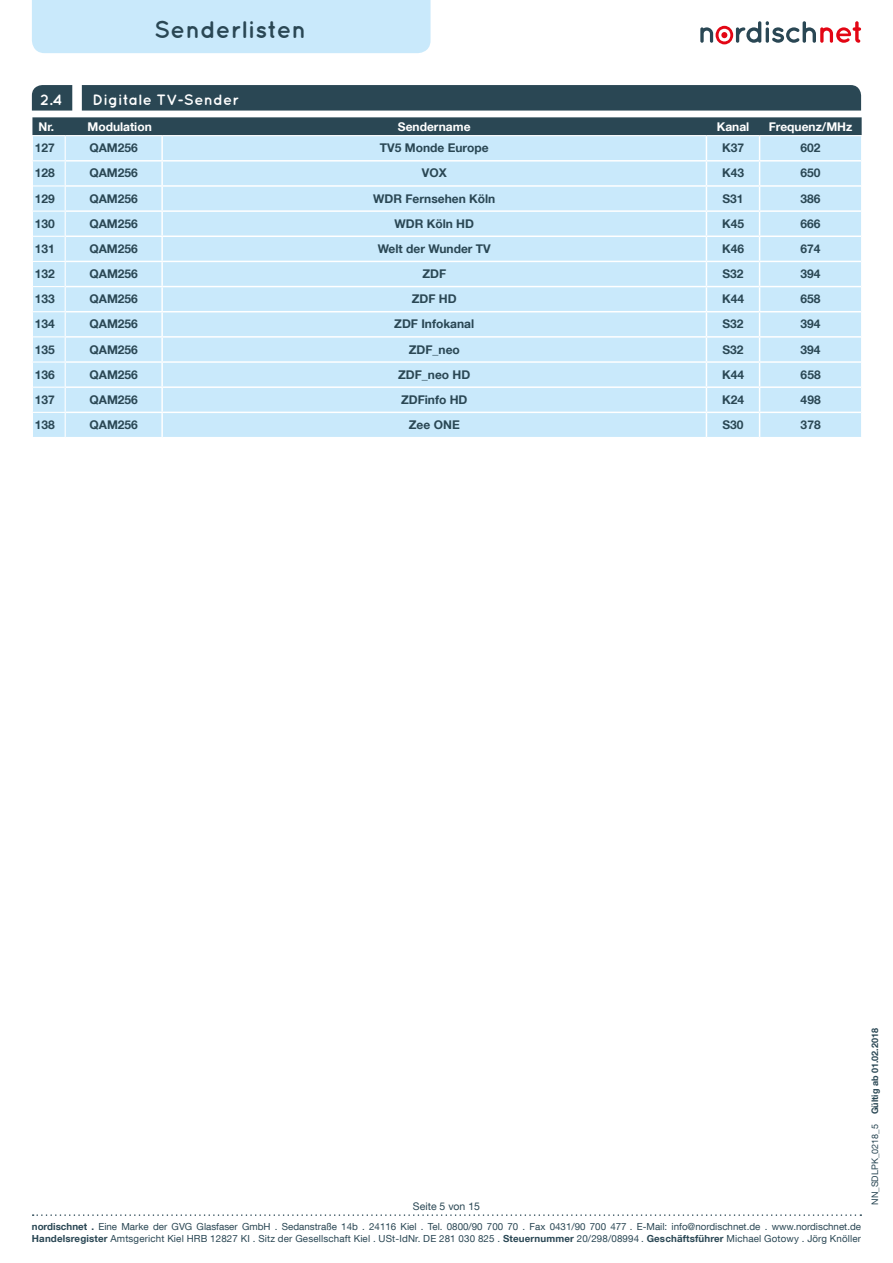
<style>
.page{position:relative;width:893px;height:1263px;background:#fff}
.page>*{position:absolute;margin:0;border:0;box-sizing:border-box;transform-origin:0 0}
.t1{font:700 24px "Quicksand";letter-spacing:.005em;color:#2a4754}
.t2{font:700 15px "Quicksand";letter-spacing:.015em;color:#fff}
.t3{font:700 12px "Helvetica Neue LT Com";color:#2a4754}
.t4{font:700 12px "Helvetica Neue LT Com";color:#fff}
.t5{font:10.5px "Helvetica Neue LT Com";color:#2a4754}
.t6{font:9.75px/11.2px "Helvetica Neue LT Com";color:#2a4754}
.t7{font:700 9px "Helvetica Neue LT Com";color:#2a4754}
.s1{font-weight:700}
.s2{font-weight:400}
</style>
<div class="page">
<div style="left:32px;top:0;width:399px;height:53px;background:#c9e9fb"></div>
<svg style="left:700px;top:21px;width:161px;height:23px"></svg>
<svg style="left:33px;top:1214px;width:828px;height:2px"></svg>
<svg style="left:82px;top:85px;width:779px;height:26px;background:#2e4a57"></svg>
<svg style="left:32px;top:85px;width:40px;height:26px"></svg>
<svg style="left:32px;top:117px;width:830px;height:320px;background:#c3e1f1"></svg>
<h1 class="t1" style="left:154px;top:15px;width:154px">Senderlisten</h1>
<h2 class="t2" style="left:40px;top:91px;width:24px">2.4</h2>
<h2 class="t2" style="left:92px;top:91px;width:148px">Digitale TV-Sender</h2>
<p class="t4" style="left:38px;top:119px;width:17px">Nr.</p>
<p class="t4" style="left:87px;top:119px;width:66px">Modulation</p>
<p class="t4" style="left:398px;top:119px;width:74px">Sendername</p>
<p class="t4" style="left:717px;top:119px;width:34px">Kanal</p>
<p class="t4" style="left:769px;top:119px;width:85px">Frequenz/MHz</p>
<p class="t3" style="left:35px;top:140px;width:22px">127</p>
<p class="t3" style="left:89px;top:140px;width:50px">QAM256</p>
<p class="t3" style="left:380px;top:140px;width:110px">TV5 Monde Europe</p>
<p class="t3" style="left:722px;top:140px;width:24px">K37</p>
<p class="t3" style="left:801px;top:140px;width:22px">602</p>
<p class="t3" style="left:35px;top:166px;width:22px">128</p>
<p class="t3" style="left:89px;top:166px;width:50px">QAM256</p>
<p class="t3" style="left:422px;top:166px;width:26px">VOX</p>
<p class="t3" style="left:722px;top:166px;width:24px">K43</p>
<p class="t3" style="left:801px;top:166px;width:22px">650</p>
<p class="t3" style="left:35px;top:191px;width:22px">129</p>
<p class="t3" style="left:89px;top:191px;width:50px">QAM256</p>
<p class="t3" style="left:373px;top:191px;width:124px">WDR Fernsehen Köln</p>
<p class="t3" style="left:722px;top:191px;width:23px">S31</p>
<p class="t3" style="left:801px;top:191px;width:22px">386</p>
<p class="t3" style="left:35px;top:216px;width:22px">130</p>
<p class="t3" style="left:89px;top:216px;width:50px">QAM256</p>
<p class="t3" style="left:394px;top:216px;width:81px">WDR Köln HD</p>
<p class="t3" style="left:722px;top:216px;width:24px">K45</p>
<p class="t3" style="left:801px;top:216px;width:22px">666</p>
<p class="t3" style="left:35px;top:241px;width:22px">131</p>
<p class="t3" style="left:89px;top:241px;width:50px">QAM256</p>
<p class="t3" style="left:378px;top:241px;width:115px">Welt der Wunder TV</p>
<p class="t3" style="left:722px;top:241px;width:24px">K46</p>
<p class="t3" style="left:801px;top:241px;width:22px">674</p>
<p class="t3" style="left:35px;top:266px;width:22px">132</p>
<p class="t3" style="left:89px;top:266px;width:50px">QAM256</p>
<p class="t3" style="left:422px;top:266px;width:25px">ZDF</p>
<p class="t3" style="left:722px;top:266px;width:23px">S32</p>
<p class="t3" style="left:801px;top:266px;width:22px">394</p>
<p class="t3" style="left:35px;top:291px;width:22px">133</p>
<p class="t3" style="left:89px;top:291px;width:50px">QAM256</p>
<p class="t3" style="left:412px;top:291px;width:46px">ZDF HD</p>
<p class="t3" style="left:722px;top:291px;width:24px">K44</p>
<p class="t3" style="left:801px;top:291px;width:22px">658</p>
<p class="t3" style="left:35px;top:316px;width:22px">134</p>
<p class="t3" style="left:89px;top:316px;width:50px">QAM256</p>
<p class="t3" style="left:394px;top:316px;width:81px">ZDF Infokanal</p>
<p class="t3" style="left:722px;top:316px;width:23px">S32</p>
<p class="t3" style="left:801px;top:316px;width:22px">394</p>
<p class="t3" style="left:35px;top:342px;width:22px">135</p>
<p class="t3" style="left:89px;top:342px;width:50px">QAM256</p>
<p class="t3" style="left:409px;top:342px;width:53px">ZDF_neo</p>
<p class="t3" style="left:722px;top:342px;width:23px">S32</p>
<p class="t3" style="left:801px;top:342px;width:22px">394</p>
<p class="t3" style="left:35px;top:367px;width:22px">136</p>
<p class="t3" style="left:89px;top:367px;width:50px">QAM256</p>
<p class="t3" style="left:398px;top:367px;width:74px">ZDF_neo HD</p>
<p class="t3" style="left:722px;top:367px;width:24px">K44</p>
<p class="t3" style="left:801px;top:367px;width:22px">658</p>
<p class="t3" style="left:35px;top:392px;width:22px">137</p>
<p class="t3" style="left:89px;top:392px;width:50px">QAM256</p>
<p class="t3" style="left:401px;top:392px;width:68px">ZDFinfo HD</p>
<p class="t3" style="left:722px;top:392px;width:24px">K24</p>
<p class="t3" style="left:801px;top:392px;width:22px">498</p>
<p class="t3" style="left:35px;top:417px;width:22px">138</p>
<p class="t3" style="left:89px;top:417px;width:50px">QAM256</p>
<p class="t3" style="left:409px;top:417px;width:52px">Zee ONE</p>
<p class="t3" style="left:722px;top:417px;width:23px">S30</p>
<p class="t3" style="left:801px;top:417px;width:22px">378</p>
<p class="t5" style="left:413px;top:1199px;width:69px">Seite 5 von 15</p>
<p class="t6" style="left:32px;top:1221px;width:831px"><span class="s1">nordischnet .</span> Eine Marke der GVG Glasfaser GmbH . Sedanstraße 14b . 24116 Kiel . Tel. 0800/90 700 70 . Fax 0431/90 700 477 . E-Mail: info@nordischnet.de . www.nordischnet.de<br><span class="s1">Handelsregister</span> Amtsgericht Kiel HRB 12827 KI . Sitz der Gesellschaft Kiel . USt-IdNr. DE 281 030 825 . <span class="s1">Steuernummer</span> 20/298/08994 . <span class="s1">Geschäftsführer</span> Michael Gotowy . Jörg Knöller</p>
<p class="t7" style="left:869px;top:1205px;width:178px;rotate:-90deg"><span class="s2">NN_SDLPK_0218_5</span> Gültig ab 01.02.2018</p>
</div>
